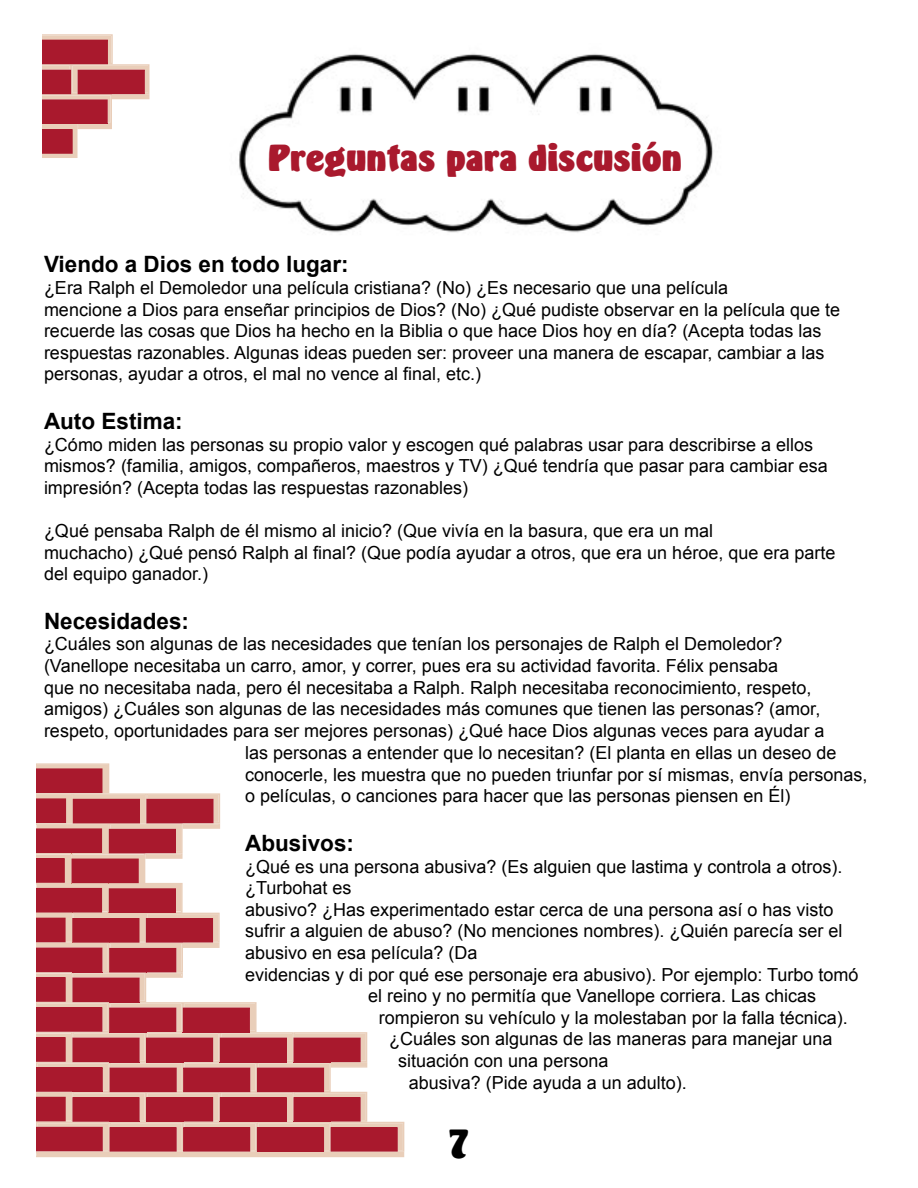
<style>
.page{position:relative;width:918px;height:1188px;background:#fff}
.page>*{position:absolute;margin:0;border:0;box-sizing:border-box;transform-origin:0 0}
.t1{font:40.5px "Vagabond";color:#000}
.t2{font:37.5px "Vagabond";color:#a9192d}
.t3{font:700 22.5px "Arial";color:#000}
.t4{font:18px/21.6px "Arial";color:#000}
</style>
<div class="page">
<svg style="left:42px;top:34px;width:107px;height:124px"></svg>
<img style="left:239px;top:53px;width:474px;height:180px">
<svg style="left:36px;top:763px;width:368px;height:394px"></svg>
<h2 class="t2" style="left:268px;top:136px;width:416px">Preguntas para discusión</h2>
<p class="t3" style="left:44px;top:249px;width:306px">Viendo a Dios en todo lugar:</p>
<p class="t4" style="left:44px;top:277px;width:798px">¿Era Ralph el Demoledor una película cristiana? (No) ¿Es necesario que una película<br>mencione a Dios para enseñar principios de Dios? (No) ¿Qué pudiste observar en la película que te recuerde las cosas que Dios ha hecho en la Biblia o que hace Dios hoy en día? (Acepta todas las respuestas razonables. Algunas ideas pueden ser: proveer una manera de escapar, cambiar a las personas, ayudar a otros, el mal no vence al final, etc.)</p>
<p class="t3" style="left:44px;top:406px;width:140px">Auto Estima:</p>
<p class="t4" style="left:44px;top:434px;width:785px">¿Cómo miden las personas su propio valor y escogen qué palabras usar para describirse a ellos mismos? (familia, amigos, compañeros, maestros y TV) ¿Qué tendría que pasar para cambiar esa impresión? (Acepta todas las respuestas razonables)</p>
<p class="t4" style="left:44px;top:520px;width:793px">¿Qué pensaba Ralph de él mismo al inicio? (Que vivía en la basura, que era un mal<br>muchacho) ¿Qué pensó Ralph al final? (Que podía ayudar a otros, que era un héroe, que era parte del equipo ganador.)</p>
<p class="t3" style="left:44px;top:606px;width:147px">Necesidades:</p>
<p class="t4" style="left:44px;top:633px;width:740px">¿Cuáles son algunas de las necesidades que tenían los personajes de Ralph el Demoledor?</p>
<p class="t4" style="left:44px;top:655px;width:736px">(Vanellope necesitaba un carro, amor, y correr, pues era su actividad favorita. Félix pensaba</p>
<p class="t4" style="left:44px;top:677px;width:769px">que no necesitaba nada, pero él necesitaba a Ralph. Ralph necesitaba reconocimiento, respeto,</p>
<p class="t4" style="left:44px;top:698px;width:778px">amigos) ¿Cuáles son algunas de las necesidades más comunes que tienen las personas? (amor,</p>
<p class="t4" style="left:44px;top:720px;width:782px">respeto, oportunidades para ser mejores personas) ¿Qué hace Dios algunas veces para ayudar a</p>
<p class="t4" style="left:245px;top:742px;width:593px">las personas a entender que lo necesitan? (El planta en ellas un deseo de</p>
<p class="t4" style="left:245px;top:764px;width:624px">conocerle, les muestra que no pueden triunfar por sí mismas, envía personas,</p>
<p class="t4" style="left:245px;top:785px;width:547px">o películas, o canciones para hacer que las personas piensen en Él)</p>
<p class="t3" style="left:245px;top:828px;width:110px">Abusivos:</p>
<p class="t4" style="left:245px;top:856px;width:599px">¿Qué es una persona abusiva? (Es alguien que lastima y controla a otros).</p>
<p class="t4" style="left:245px;top:877px;width:108px">¿Turbohat es</p>
<p class="t4" style="left:245px;top:899px;width:590px">abusivo? ¿Has experimentado estar cerca de una persona así o has visto</p>
<p class="t4" style="left:245px;top:920px;width:599px">sufrir a alguien de abuso? (No menciones nombres). ¿Quién parecía ser el</p>
<p class="t4" style="left:245px;top:942px;width:234px">abusivo en esa película? (Da</p>
<p class="t4" style="left:245px;top:964px;width:615px">evidencias y di por qué ese personaje era abusivo). Por ejemplo: Turbo tomó</p>
<p class="t4" style="left:368px;top:985px;width:449px">el reino y no permitía que Vanellope corriera. Las chicas</p>
<p class="t4" style="left:379px;top:1007px;width:471px">rompieron su vehículo y la molestaban por la falla técnica).</p>
<p class="t4" style="left:389px;top:1028px;width:445px">¿Cuáles son algunas de las maneras para manejar una</p>
<p class="t4" style="left:398px;top:1050px;width:212px">situación con una persona</p>
<p class="t4" style="left:409px;top:1072px;width:280px">abusiva? (Pide ayuda a un adulto).</p>
<h1 class="t1" style="left:447px;top:1120px;width:25px">7</h1>
</div>
